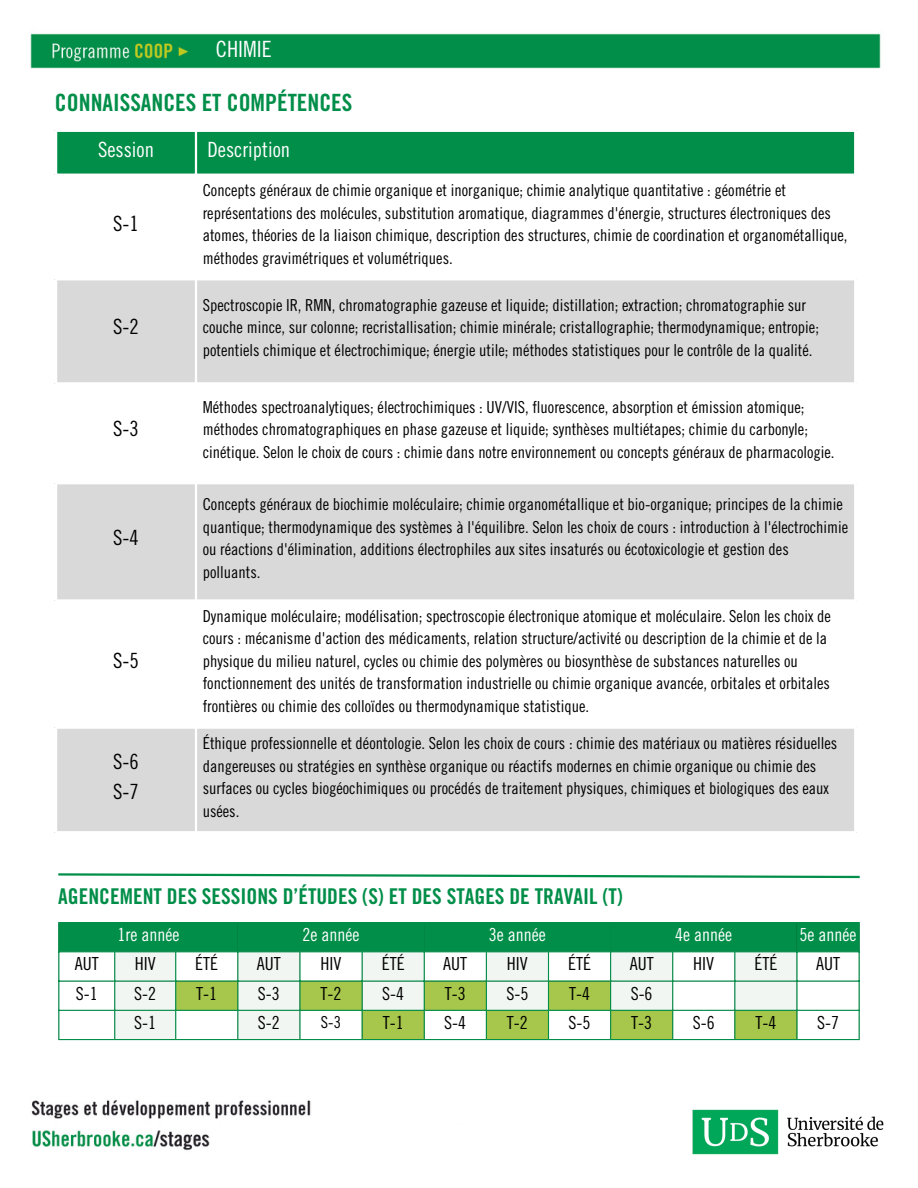
<style>
.page{position:relative;width:918px;height:1188px;background:#fff}
.page>*{position:absolute;margin:0;border:0;box-sizing:border-box;transform-origin:0 0}
.t1{font:23.85px "Trade Gothic LT Std Bd Cn 20";color:#018e49}
.t2{font:22.35px "Trade Gothic LT Std Cn 18";color:#fff}
.t3{font:21.75px "Trade Gothic LT Std Bd Cn 20";color:#018e49}
.t4{font:21px "Trade Gothic LT Std Cn 18";color:#000}
.t5{font:21px "Trade Gothic LT Std Cn 18";color:#fff}
.t6{font:18px "Trade Gothic LT Std Cn 18";color:#000}
.t7{font:18px "Trade Gothic LT Std Cn 18";color:#fff}
.t8{font:16.5px/22.5px "Trade Gothic LT Std Cn 18";color:#000}
</style>
<div class="page">
<img style="left:30px;top:33px;width:851px;height:1118px">
<div style="left:639px;top:1082px;width:276px;height:106px;background:#fff"></div>
<img style="left:692px;top:1109px;width:192px;height:46px">
<div style="left:312px;top:1092px;width:287px;height:30px;background:#fff"></div>
<div style="left:57px;top:132px;width:797px;height:42px;background:#018e49"></div>
<div style="left:57px;top:280px;width:797px;height:551px;background:#d9d9d9"></div>
<svg style="left:57px;top:385px;width:797px;height:342px"></svg>
<hr style="left:55px;top:132px;width:2px;height:699px;background:#fff">
<hr style="left:195px;top:132px;width:2px;height:699px;background:#fff">
<hr style="left:854px;top:132px;width:2px;height:699px;background:#fff">
<hr style="left:55px;top:130px;width:801px;height:2px;background:#fff">
<hr style="left:55px;top:174px;width:801px;height:2px;background:#fff">
<hr style="left:55px;top:278px;width:801px;height:2px;background:#fff">
<hr style="left:55px;top:382px;width:801px;height:3px;background:#fff">
<hr style="left:55px;top:482px;width:801px;height:2px;background:#fff">
<hr style="left:55px;top:599px;width:801px;height:3px;background:#fff">
<hr style="left:55px;top:727px;width:801px;height:2px;background:#fff">
<hr style="left:55px;top:831px;width:801px;height:2px;background:#fff">
<svg style="left:56px;top:872px;width:806px;height:7px"></svg>
<div style="left:59px;top:923px;width:800px;height:28px;background:#018e49"></div>
<svg style="left:59px;top:952px;width:800px;height:87px"></svg>
<svg style="left:115px;top:952px;width:681px;height:87px;fill:#f1f6f3"></svg>
<svg style="left:176px;top:982px;width:620px;height:57px"></svg>
<hr style="left:58px;top:923px;width:1px;height:116px;background:#018e49">
<hr style="left:114px;top:952px;width:1px;height:87px;background:#018e49">
<hr style="left:175px;top:952px;width:1px;height:87px;background:#018e49">
<hr style="left:237px;top:923px;width:1px;height:116px;background:#018e49">
<hr style="left:299px;top:952px;width:2px;height:87px;background:#018e49">
<hr style="left:362px;top:952px;width:1px;height:87px;background:#018e49">
<hr style="left:424px;top:923px;width:1px;height:116px;background:#018e49">
<hr style="left:486px;top:952px;width:1px;height:87px;background:#018e49">
<hr style="left:548px;top:952px;width:1px;height:87px;background:#018e49">
<hr style="left:610px;top:923px;width:1px;height:116px;background:#018e49">
<hr style="left:672px;top:952px;width:1px;height:87px;background:#018e49">
<hr style="left:734px;top:952px;width:1px;height:87px;background:#018e49">
<hr style="left:796px;top:923px;width:2px;height:116px;background:#018e49">
<hr style="left:859px;top:923px;width:1px;height:116px;background:#018e49">
<hr style="left:58px;top:922px;width:802px;height:1px;background:#018e49">
<hr style="left:58px;top:951px;width:802px;height:1px;background:#018e49">
<hr style="left:58px;top:981px;width:802px;height:1px;background:#018e49">
<hr style="left:58px;top:1010px;width:802px;height:1px;background:#018e49">
<hr style="left:58px;top:1039px;width:802px;height:1px;background:#018e49">
<p class="t2" style="left:216px;top:41px;width:57px">CHIMIE</p>
<p class="t1" style="left:55px;top:93px;width:299px">CONNAISSANCES ET COMPÉTENCES</p>
<p class="t5" style="left:98px;top:142px;width:57px">Session</p>
<p class="t5" style="left:207px;top:142px;width:84px">Description</p>
<p class="t4" style="left:113px;top:216px;width:27px">S-1</p>
<p class="t4" style="left:113px;top:319px;width:27px">S-2</p>
<p class="t4" style="left:113px;top:421px;width:27px">S-3</p>
<p class="t4" style="left:113px;top:530px;width:27px">S-4</p>
<p class="t4" style="left:113px;top:653px;width:27px">S-5</p>
<p class="t4" style="left:113px;top:754px;width:27px">S-6</p>
<p class="t4" style="left:113px;top:783px;width:27px">S-7</p>
<p class="t8" style="left:203px;top:181px;width:646px">Concepts généraux de chimie organique et inorganique; chimie analytique quantitative : géométrie et représentations des molécules, substitution aromatique, diagrammes d'énergie, structures électroniques des atomes, théories de la liaison chimique, description des structures, chimie de coordination et organométallique, méthodes gravimétriques et volumétriques.</p>
<p class="t8" style="left:203px;top:296px;width:618px">Spectroscopie IR, RMN, chromatographie gazeuse et liquide; distillation; extraction; chromatographie sur couche mince, sur colonne; recristallisation; chimie minérale; cristallographie; thermodynamique; entropie; potentiels chimique et électrochimique; énergie utile; méthodes statistiques pour le contrôle de la qualité.</p>
<p class="t8" style="left:203px;top:398px;width:633px">Méthodes spectroanalytiques; électrochimiques : UV/VIS, fluorescence, absorption et émission atomique; méthodes chromatographiques en phase gazeuse et liquide; synthèses multiétapes; chimie du carbonyle; cinétique. Selon le choix de cours : chimie dans notre environnement ou concepts généraux de pharmacologie.</p>
<p class="t8" style="left:203px;top:495px;width:647px">Concepts généraux de biochimie moléculaire; chimie organométallique et bio-organique; principes de la chimie quantique; thermodynamique des systèmes à l'équilibre. Selon les choix de cours : introduction à l'électrochimie ou réactions d'élimination, additions électrophiles aux sites insaturés ou écotoxicologie et gestion des polluants.</p>
<p class="t8" style="left:203px;top:607px;width:630px">Dynamique moléculaire; modélisation; spectroscopie électronique atomique et moléculaire. Selon les choix de cours : mécanisme d'action des médicaments, relation structure/activité ou description de la chimie et de la physique du milieu naturel, cycles ou chimie des polymères ou biosynthèse de substances naturelles ou fonctionnement des unités de transformation industrielle ou chimie organique avancée, orbitales et orbitales frontières ou chimie des colloïdes ou thermodynamique statistique.</p>
<p class="t8" style="left:203px;top:734px;width:636px">Éthique professionnelle et déontologie. Selon les choix de cours : chimie des matériaux ou matières résiduelles dangereuses ou stratégies en synthèse organique ou réactifs modernes en chimie organique ou chimie des surfaces ou cycles biogéochimiques ou procédés de traitement physiques, chimiques et biologiques des eaux usées.</p>
<p class="t3" style="left:58px;top:889px;width:566px">AGENCEMENT DES SESSIONS D’ÉTUDES (S) ET DES STAGES DE TRAVAIL (T)</p>
<p class="t7" style="left:117px;top:928px;width:63px">1re année</p>
<p class="t7" style="left:303px;top:928px;width:58px">2e année</p>
<p class="t7" style="left:489px;top:928px;width:58px">3e année</p>
<p class="t7" style="left:675px;top:928px;width:58px">4e année</p>
<p class="t7" style="left:800px;top:928px;width:58px">5e année</p>
<p class="t6" style="left:75px;top:957px;width:25px">AUT</p>
<p class="t6" style="left:135px;top:957px;width:22px">HIV</p>
<p class="t6" style="left:195px;top:957px;width:24px">ÉTÉ</p>
<p class="t6" style="left:257px;top:957px;width:25px">AUT</p>
<p class="t6" style="left:321px;top:957px;width:22px">HIV</p>
<p class="t6" style="left:382px;top:957px;width:24px">ÉTÉ</p>
<p class="t6" style="left:443px;top:957px;width:25px">AUT</p>
<p class="t6" style="left:507px;top:957px;width:22px">HIV</p>
<p class="t6" style="left:568px;top:957px;width:24px">ÉTÉ</p>
<p class="t6" style="left:630px;top:957px;width:25px">AUT</p>
<p class="t6" style="left:693px;top:957px;width:22px">HIV</p>
<p class="t6" style="left:754px;top:957px;width:24px">ÉTÉ</p>
<p class="t6" style="left:816px;top:957px;width:25px">AUT</p>
<p class="t6" style="left:76px;top:987px;width:23px">S-1</p>
<p class="t6" style="left:134px;top:987px;width:23px">S-2</p>
<p class="t6" style="left:196px;top:987px;width:22px">T-1</p>
<p class="t6" style="left:258px;top:987px;width:23px">S-3</p>
<p class="t6" style="left:321px;top:987px;width:22px">T-2</p>
<p class="t6" style="left:382px;top:987px;width:23px">S-4</p>
<p class="t6" style="left:445px;top:987px;width:22px">T-3</p>
<p class="t6" style="left:506px;top:987px;width:23px">S-5</p>
<p class="t6" style="left:569px;top:987px;width:22px">T-4</p>
<p class="t6" style="left:631px;top:987px;width:23px">S-6</p>
<p class="t6" style="left:134px;top:1016px;width:23px">S-1</p>
<p class="t6" style="left:258px;top:1016px;width:23px">S-2</p>
<p class="t8" style="left:321px;top:1013px;width:22px">S-3</p>
<p class="t6" style="left:383px;top:1016px;width:22px">T-1</p>
<p class="t6" style="left:444px;top:1016px;width:23px">S-4</p>
<p class="t6" style="left:507px;top:1016px;width:22px">T-2</p>
<p class="t6" style="left:569px;top:1016px;width:23px">S-5</p>
<p class="t6" style="left:631px;top:1016px;width:22px">T-3</p>
<p class="t6" style="left:693px;top:1016px;width:23px">S-6</p>
<p class="t6" style="left:755px;top:1016px;width:22px">T-4</p>
<p class="t6" style="left:817px;top:1016px;width:23px">S-7</p>
</div>
